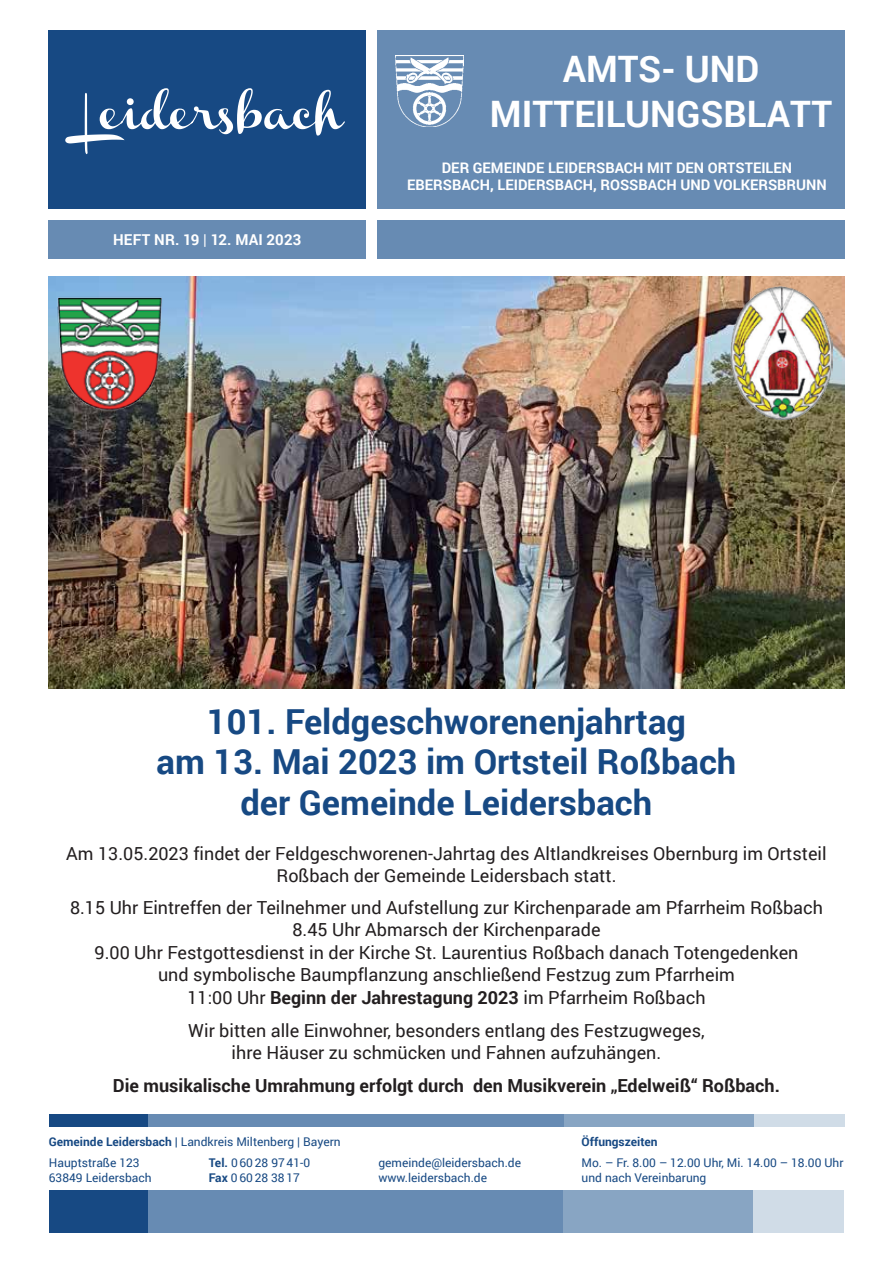
<style>
.page{position:relative;width:893px;height:1263px;background:#fff}
.page>*{position:absolute;margin:0;border:0;box-sizing:border-box;transform-origin:0 0}
.t1{font:700 36.45px/45px "Roboto";color:#fff;text-align:center}
.t2{font:700 34.5px/40.5px "Roboto";color:#174983;text-align:center}
.t3{font:18px/22.5px "Roboto";color:#231f20;text-align:center}
.t4{font:700 18px "Roboto";color:#231f20}
.t5{font:700 15px "Roboto";letter-spacing:.01em;color:#fff}
.t6{font:700 14.55px "Roboto";color:#fff}
.t7{font:12px/15px "Roboto";color:#174983}
.t8{font:700 12px "Roboto";color:#174983}
.s1{font-weight:400}
.s2{font-weight:700}
</style>
<div class="page">
<div style="left:48px;top:30px;width:318px;height:178px;background:#174983"></div>
<svg style="left:65px;top:88px;width:280px;height:66px"></svg>
<div style="left:377px;top:30px;width:468px;height:178px;background:#678bb3"></div>
<div style="left:48px;top:220px;width:318px;height:39px;background:#678bb3"></div>
<div style="left:377px;top:220px;width:468px;height:39px;background:#678bb3"></div>
<img style="left:396px;top:55px;width:67px;height:72px">
<div style="left:49px;top:1191px;width:100px;height:42px;background:#174983"></div>
<div style="left:148px;top:1191px;width:98px;height:42px;background:#678bb3"></div>
<div style="left:246px;top:1191px;width:64px;height:42px;background:#678bb3"></div>
<div style="left:310px;top:1191px;width:264px;height:42px;background:#678bb3"></div>
<div style="left:563px;top:1191px;width:197px;height:42px;background:#88a5c3"></div>
<div style="left:753px;top:1191px;width:91px;height:42px;background:#d0dce7"></div>
<div style="left:49px;top:1114px;width:100px;height:13px;background:#174983"></div>
<div style="left:149px;top:1114px;width:98px;height:13px;background:#678bb3"></div>
<div style="left:247px;top:1114px;width:63px;height:13px;background:#678bb3"></div>
<div style="left:310px;top:1114px;width:264px;height:13px;background:#678bb3"></div>
<div style="left:564px;top:1114px;width:196px;height:13px;background:#88a5c3"></div>
<div style="left:754px;top:1114px;width:90px;height:13px;background:#d0dce7"></div>
<img style="left:49px;top:276px;width:795px;height:413px">
<img style="left:49px;top:287px;width:125px;height:126px">
<img style="left:730px;top:286px;width:103px;height:133px">
<p class="t5" style="left:113px;top:229px;width:190px">HEFT NR. 19 <span class="s1">|</span> 12. Mai 2023</p>
<h1 class="t1" style="left:490px;top:45px;width:344px">AMTS- UND<br>MITTEILUNGSBLATT</h1>
<p class="t6" style="left:442px;top:157px;width:51px">Der Gemeinde</p>
<p class="t6" style="left:548px;top:157px;width:17px">Leide</p>
<p class="t6" style="left:586px;top:157px;width:20px">rsba</p>
<p class="t6" style="left:624px;top:157px;width:33px">ch mit</p>
<p class="t6" style="left:676px;top:157px;width:10px">den</p>
<p class="t6" style="left:708px;top:157px;width:29px">Ortsteilen</p>
<p class="t6" style="left:407px;top:175px;width:46px">Ebersba</p>
<p class="t6" style="left:471px;top:175px;width:44px">ch, Leide</p>
<p class="t6" style="left:536px;top:175px;width:20px">rsba</p>
<p class="t6" style="left:573px;top:175px;width:118px">ch, RoSSbach und</p>
<p class="t6" style="left:714px;top:175px;width:94px">Volkersbrunn</p>
<h2 class="t2" style="left:157px;top:700px;width:581px">101. Feldgeschworenenjahrtag<br>am 13. Mai 2023 im Ortsteil Roßbach der Gemeinde Leidersbach</h2>
<p class="t3" style="left:66px;top:841px;width:762px">Am 13.05.2023 findet der Feldgeschworenen-Jahrtag des Altlandkreises Obernburg im Ortsteil<br>Roßbach der Gemeinde Leidersbach statt.</p>
<p class="t3" style="left:70px;top:895px;width:754px">8.15 Uhr Eintreffen der Teilnehmer und Aufstellung zur Kirchenparade am Pfarrheim Roßbach 8.45 Uhr Abmarsch der Kirchenparade<br>9.00 Uhr Festgottesdienst in der Kirche St. Laurentius Roßbach danach Totengedenken<br>und symbolische Baumpflanzung anschließend Festzug zum Pfarrheim<br>11:00 Uhr <span class="s2">Beginn der Jahrestagung 2023</span> im Pfarrheim Roßbach</p>
<p class="t3" style="left:188px;top:1018px;width:518px">Wir bitten alle Einwohner, besonders entlang des Festzugweges, ihre Häuser zu schmücken und Fahnen aufzuhängen.</p>
<p class="t4" style="left:113px;top:1073px;width:669px">Die musikalische Umrahmung erfolgt durch den Musikverein „Edelweiß“ Roßbach.</p>
<p class="t7" style="left:49px;top:1131px;width:293px;line-height:21px"><span class="s2">Gemeinde Leidersbach |</span> Landkreis Miltenberg | Bayern<br>Hauptstraße 123</p>
<p class="t7" style="left:49px;top:1170px;width:104px">63849 Leidersbach</p>
<p class="t7" style="left:209px;top:1155px;width:103px"><span class="s2">Tel.</span> 0 60 28 97 41-0<br><span class="s2">Fax</span> 0 60 28 38 17</p>
<p class="t7" style="left:378px;top:1155px;width:144px">gemeinde@leidersbach.de www.leidersbach.de</p>
<p class="t8" style="left:582px;top:1133px;width:78px">Öffungszeiten</p>
<p class="t7" style="left:582px;top:1155px;width:263px">Mo. – Fr. 8.00 – 12.00 Uhr, Mi. 14.00 – 18.00 Uhr und nach Vereinbarung</p>
</div>
